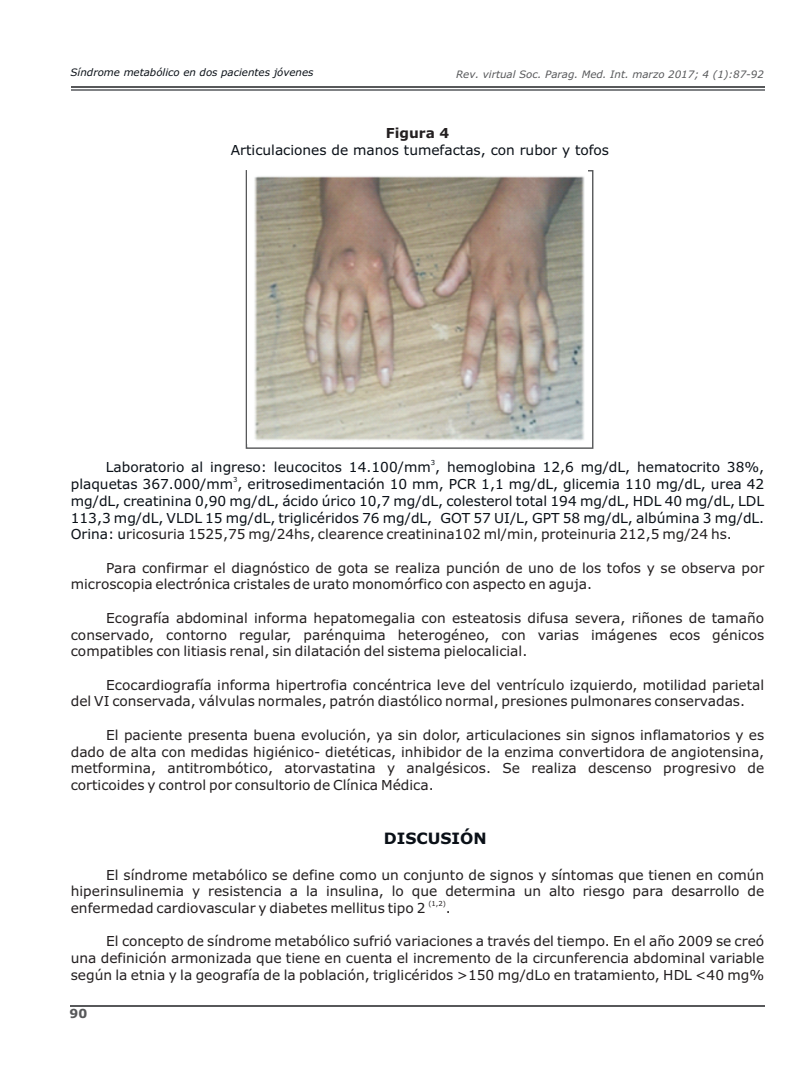
<style>
.page{position:relative;width:803px;height:1068px;background:#fff}
.page>*{position:absolute;margin:0;border:0;box-sizing:border-box;transform-origin:0 0}
.t1{font:700 15.62px "Verdana";color:#0a1017}
.t2{font:13.75px/16.8px "Verdana";color:#231f20;text-align:justify}
.t3{font:13.75px/16.8px "Verdana";color:#0a1017;text-align:justify}
.t4{font:700 13.75px "Verdana";color:#231f20}
.t5{font:700 12.5px "Verdana";color:#57585a}
.t6{font:italic 10.25px "Verdana";color:#57585a}
.t7{font:italic 10.25px "Verdana";color:#0a1017}
.t8{font:6.88px "Verdana";color:#231f20}
.t9{font:6.88px "Verdana";color:#0a1017}
.s1{color:#0a1017}
</style>
<div class="page">
<div style="left:245px;top:170px;width:348px;height:279px;border:1px solid #57585a"></div>
<img style="left:248px;top:171px;width:339px;height:270px">
<hr style="left:71px;top:1005px;width:693px;height:1px;background:#57585a">
<hr style="left:71px;top:86px;width:693px;height:2px;background:#57585a">
<hr style="left:71px;top:89px;width:693px;height:2px;background:#808285">
<p class="t7" style="left:71px;top:68px;width:244px">Síndrome metabólico en dos pacientes jóvenes</p>
<p class="t6" style="left:456px;top:70px;width:309px">Rev. virtual Soc. Parag. Med. Int. marzo 2017; 4 (1):87-92</p>
<p class="t4" style="left:385px;top:128px;width:65px">Figura 4</p>
<p class="t3" style="left:231px;top:143px;width:379px">Articulaciones de manos tumefactas, con rubor y tofos</p>
<p class="t9" style="left:430px;top:460px;width:6px">3</p>
<p class="t3" style="left:106px;top:460px;width:659px">Laboratorio al ingreso: leucocitos 14.100/mm , hemoglobina 12,6 mg/dL, hematocrito 38%,</p>
<p class="t9" style="left:233px;top:477px;width:6px">3</p>
<p class="t3" style="left:71px;top:477px;width:694px">plaquetas 367.000/mm , eritrosedimentación 10 mm, PCR 1,1 mg/dL, glicemia 110 mg/dL, urea 42 mg/dL, creatinina 0,90 mg/dL, ácido úrico 10,7 mg/dL, colesterol total 194 mg/dL, HDL 40 mg/dL, LDL 113,3 mg/dL, VLDL 15 mg/dL, triglicéridos 76 mg/dL, GOT 57 UI/L, GPT 58 mg/dL, albúmina 3 mg/dL.</p>
<p class="t2" style="left:71px;top:527px;width:662px"><span class="s1">Orina: u</span>ricosuria 1525,75 mg/24hs, clearence creatinina102 ml/min, proteinuria 212,5 mg/24 hs.</p>
<p class="t2" style="left:71px;top:560px;width:694px;text-indent:35px">Para confirmar el diagnóstico de gota se realiza punción de uno de los tofos y se observa por microscopia electrónica cristales de urato monomórfico con aspecto en aguja.</p>
<p class="t2" style="left:71px;top:610px;width:694px;text-indent:35px">Ecografía abdominal informa hepatomegalia con esteatosis difusa severa, riñones de tamaño conservado, contorno regular, parénquima heterogéneo, con varias imágenes ecos génicos compatibles con litiasis renal, sin dilatación del sistema pielocalicial.</p>
<p class="t2" style="left:71px;top:677px;width:694px;text-indent:35px">Ecocardiografía informa hipertrofia concéntrica leve del ventrículo izquierdo, motilidad parietal del VI conservada, válvulas normales, patrón diastólico normal, presiones pulmonares conservadas.</p>
<p class="t2" style="left:71px;top:727px;width:694px;text-indent:35px">El paciente presenta buena evolución, ya sin dolor, articulaciones sin signos inflamatorios y es dado de alta con medidas higiénico- dietéticas, inhibidor de la enzima convertidora de angiotensina, metformina, antitrombótico, atorvastatina y analgésicos. Se realiza descenso progresivo de corticoides y control por consultorio de Clínica Médica.</p>
<p class="t1" style="left:383px;top:832px;width:104px">DISCUSIÓN</p>
<p class="t2" style="left:71px;top:867px;width:694px;text-align:right">El síndrome metabólico se define como un conjunto de signos y síntomas que tienen en común hiperinsulinemia y resistencia a la insulina, lo que determina un alto riesgo para desarrollo de</p>
<p class="t8" style="left:428px;top:901px;width:19px">(1,2)</p>
<p class="t2" style="left:71px;top:901px;width:356px">enfermedad cardiovascular y diabetes mellitus tipo 2</p>
<p class="t2" style="left:445px;top:901px;width:7px">.</p>
<p class="t2" style="left:71px;top:934px;width:694px;text-indent:35px">El concepto de síndrome metabólico sufrió variaciones a través del tiempo. En el año 2009 se creó una definición armonizada que tiene en cuenta el incremento de la circunferencia abdominal variable según la etnia y la geografía de la población, triglicéridos &gt;150 mg/dLo en tratamiento, HDL &lt;40 mg%</p>
<p class="t5" style="left:70px;top:1009px;width:19px">90</p>
</div>
